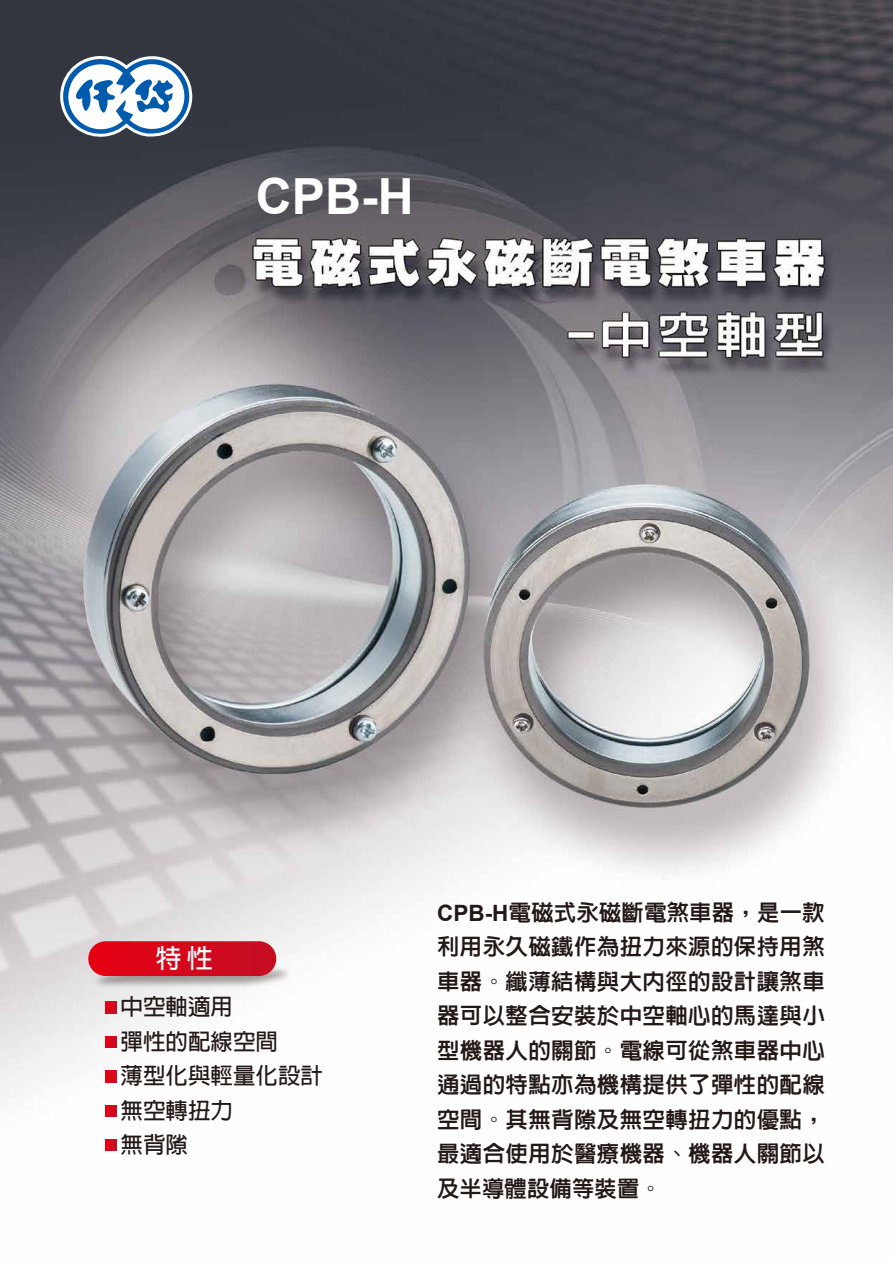
<style>
.page{position:relative;width:893px;height:1263px;background:#fff}
.page>*{position:absolute;margin:0;border:0;box-sizing:border-box;transform-origin:0 0}
.t1{font:700 49.8px "Arial";color:#fff}
.t2{font:700 26.1px "AR Hei B5";color:#fff}
.t3{font:800 22.5px/34.5px "AR Hei B5";letter-spacing:.015em;color:#221815;text-align:justify}
.t4{font:700 22.5px/34.5px "AR Hei B5";color:#221815}
.s1{font-family:"Arial";font-weight:700}
</style>
<div class="page">
<img style="left:0;top:0;width:893px;height:1140px">
<svg style="left:57px;top:0;width:139px;height:180px"></svg>
<img style="left:44px;top:917px;width:296px;height:120px">
<div style="left:88px;top:941px;width:188px;height:35px;background:linear-gradient(to right,#e70215,#c40d23);border-radius:17px"></div>
<svg style="left:105px;top:1002px;width:12px;height:11px"></svg>
<svg style="left:105px;top:1036px;width:12px;height:12px"></svg>
<svg style="left:105px;top:1071px;width:12px;height:11px"></svg>
<svg style="left:105px;top:1105px;width:12px;height:11px"></svg>
<svg style="left:105px;top:1140px;width:12px;height:11px"></svg>
<h1 class="t1" style="left:256px;top:164px;width:159px">CPB-H</h1>
<p class="t2" style="left:155px;top:945px;width:59px">特性</p>
<p class="t4" style="left:121px;top:989px;width:204px">中空軸適用<br>彈性的配線空間<br>薄型化與輕量化設計無空轉扭力<br>無背隙</p>
<p class="t3" style="left:437px;top:895px;width:389px"><span class="s1">CPB-H</span>電磁式永磁斷電煞車器，是一款利用永久磁鐵作為扭力來源的保持用煞車器。纖薄結構與大內徑的設計讓煞車器可以整合安裝於中空軸心的馬達與小型機器人的關節。電線可從煞車器中心通過的特點亦為機構提供了彈性的配線空間。其無背隙及無空轉扭力的優點，最適合使用於醫療機器、機器人關節以及半導體設備等裝置。</p>
</div>
